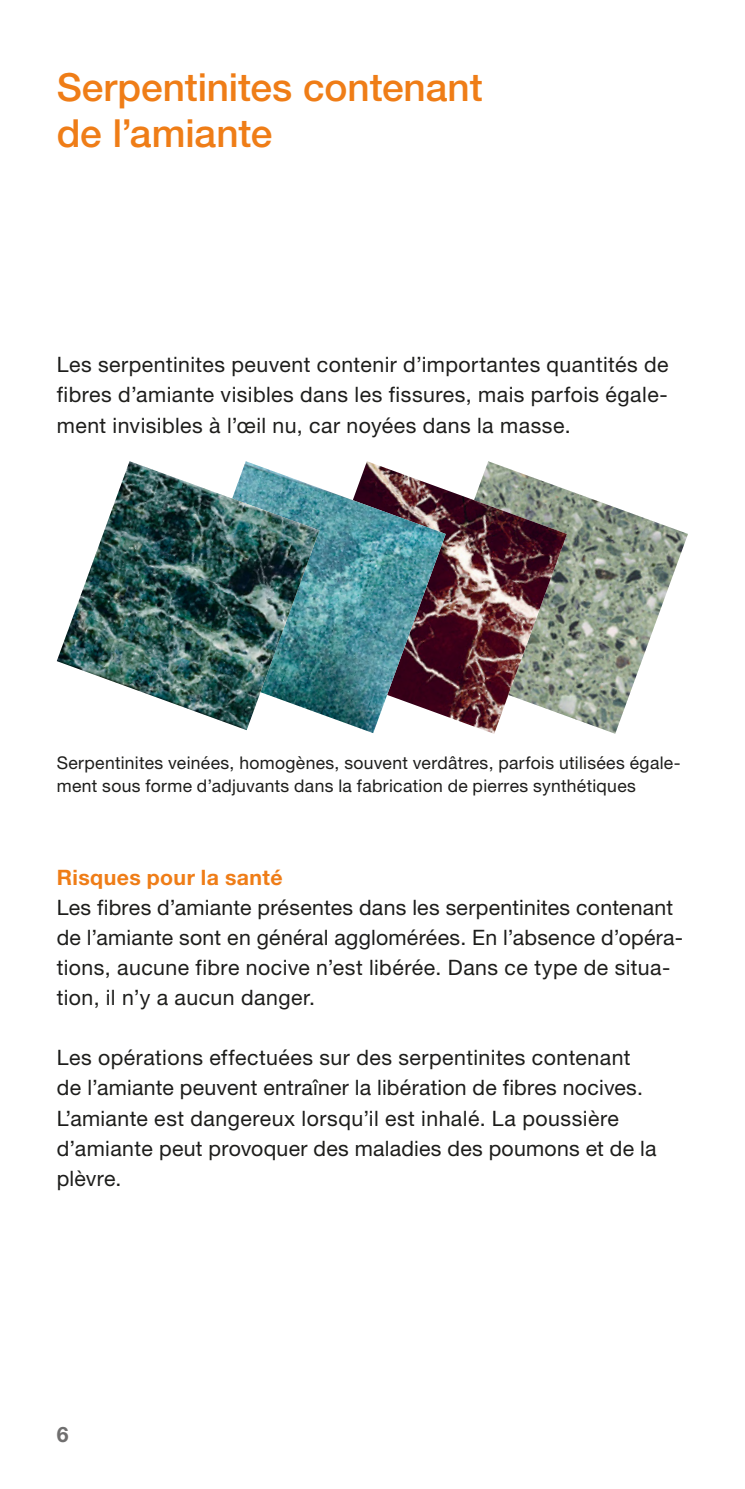
<style>
.page{position:relative;width:745px;height:1489px;background:#fff}
.page>*{position:absolute;margin:0;border:0;box-sizing:border-box;transform-origin:0 0}
.t1{font:500 38.75px/45.8px "Helvetica Neue LT Std";color:#ef7d17}
.t2{font:21.25px/30px "Helvetica Neue LT Std";letter-spacing:.02em;color:#1d1d1b}
.t3{font:700 21.25px "Helvetica Neue LT Std";letter-spacing:.02em;color:#ef7d17}
.t4{font:700 21.25px "Helvetica Neue LT Std";color:#706f6f}
.t5{font:17.5px/23px "Helvetica Neue LT Std";letter-spacing:.02em;color:#1d1d1b}
</style>
<div class="page">
<img style="left:566px;top:489px;width:121px;height:244px">
<img style="left:445px;top:461px;width:121px;height:272px">
<img style="left:246px;top:461px;width:199px;height:272px">
<img style="left:57px;top:461px;width:262px;height:269px">
<h1 class="t1" style="left:57px;top:64px;width:427px">Serpentinites contenant de l’amiante</h1>
<p class="t2" style="left:57px;top:349px;width:613px;text-align:justify">Les serpentinites peuvent contenir d’importantes quantités de fibres d’amiante visibles dans les fissures, mais parfois égale&shy;ment invisibles à l’œil nu, car noyées dans la masse.</p>
<p class="t5" style="left:57px;top:751px;width:625px">Serpentinites veinées, homogènes, souvent verdâtres, parfois utilisées égale&shy;ment sous forme d’adjuvants dans la fabrication de pierres synthétiques</p>
<p class="t3" style="left:57px;top:863px;width:227px">Risques pour la santé</p>
<p class="t2" style="left:57px;top:891px;width:627px">Les fibres d’amiante présentes dans les serpentinites contenant de l’amiante sont en général agglomérées. En l’absence d’opéra&shy;tions, aucune fibre nocive n’est libérée. Dans ce type de situa&shy;tion, il n’y a aucun danger.</p>
<p class="t2" style="left:57px;top:1042px;width:600px">Les opérations effectuées sur des serpentinites contenant de l’amiante peuvent entraîner la libération de fibres nocives.<br>L’amiante est dangereux lorsqu’il est inhalé. La poussière d’amiante peut provoquer des maladies des poumons et de la plèvre.</p>
<p class="t4" style="left:57px;top:1421px;width:13px">6</p>
</div>
